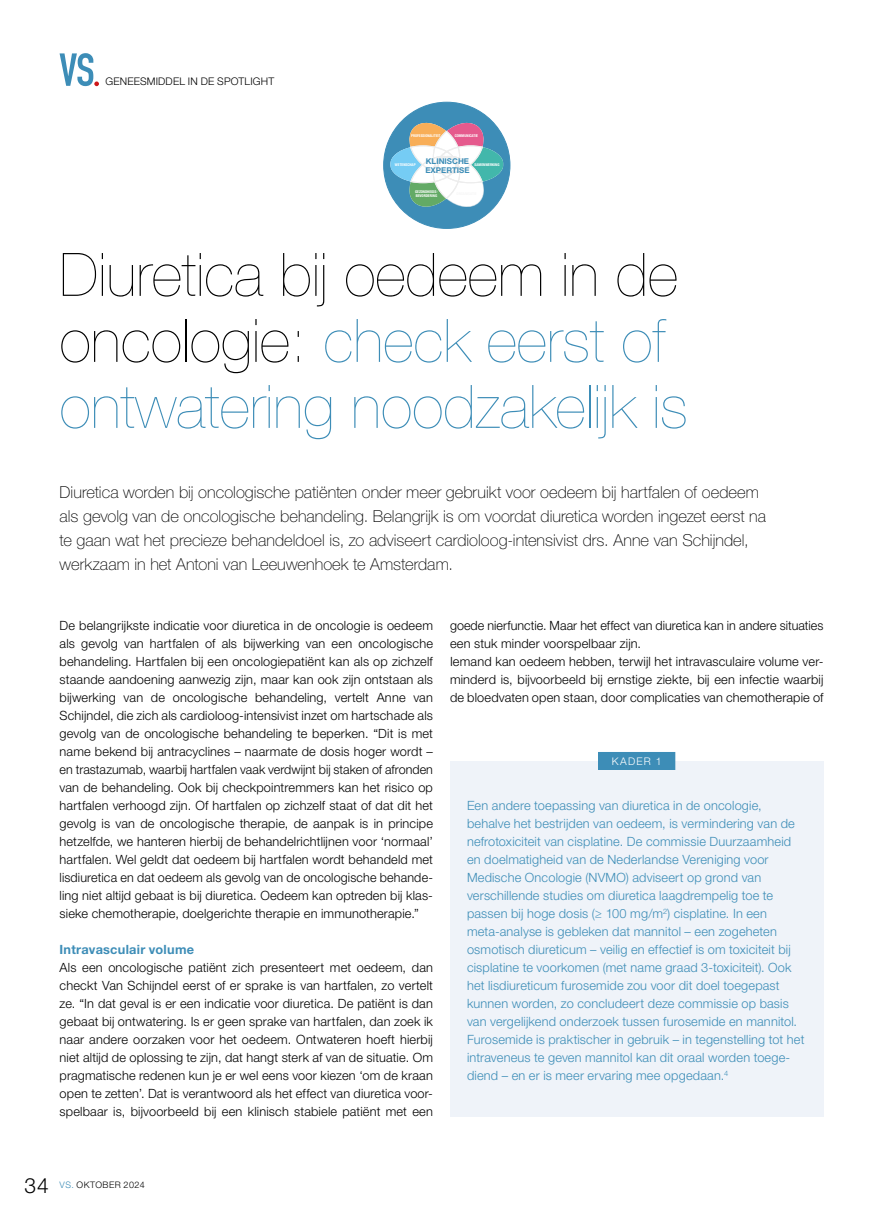
<style>
.page{position:relative;width:883px;height:1229px;background:#fff}
.page>*{position:absolute;margin:0;border:0;box-sizing:border-box;transform-origin:0 0}
.t1{font:200 60px/66px "Helvetica Neue LT Std";color:#3d8db7}
.t2{font:300 21px "Helvetica Neue LT Std";color:#000}
.t3{font:100 16.5px/24px "Helvetica Neue LT Std";color:#000}
.t4{font:300 12.75px/18px "Helvetica Neue LT Std";letter-spacing:.01em;color:#000;text-align:justify}
.t5{font:300 12.75px/18px "Helvetica Neue LT Std";letter-spacing:.015em;color:#3d8db7}
.t6{font:700 12.75px "Helvetica Neue LT Std";letter-spacing:.02em;color:#3d8db7}
.t7{font:300 10.5px "Helvetica Neue LT Std";letter-spacing:.015em;color:#000}
.t8{font:300 10.5px "Helvetica Neue LT Std";letter-spacing:.12em;color:#fff}
.t9{font:300 9px "Helvetica Neue LT Std";letter-spacing:.05em;color:#000}
.t10{font:700 7.95px/8.4px "Helvetica Neue LT Std";color:#3c8db7}
.t11{font:700 condensed 3.75px/4.7px "Helvetica Neue LT Std";color:#fff}
.s1{color:#000}
.s2{color:#3d8db7}
</style>
<div class="page">
<svg style="left:60px;top:53px;width:39px;height:33px"></svg>
<div style="left:383px;top:102px;width:127px;height:126px;background:#3d8db7;border-radius:50%"></div>
<svg style="left:390px;top:120px;width:113px;height:89px"></svg>
<div style="left:450px;top:761px;width:373px;height:355px;background:#eff3f9"></div>
<div style="left:598px;top:752px;width:76px;height:17px;background:#3d8db7"></div>
<div style="left:598px;top:752px;width:76px;height:18px;border:1px solid #3d8db7"></div>
<p class="t7" style="left:105px;top:75px;width:170px">GENEESMIDDEL IN DE SPOTLIGHT</p>
<p class="t11" style="left:411px;top:133px;width:31px">PROFESSIONALITEIT</p>
<p class="t11" style="left:454px;top:133px;width:25px">COMMUNICATIE</p>
<p class="t11" style="left:395px;top:163px;width:22px">WETENSCHAP</p>
<p class="t11" style="left:474px;top:163px;width:26px">SAMENWERKING</p>
<p class="t11" style="left:415px;top:189px;width:24px">GEZONDHEIDS-<br>BEVORDERING</p>
<p class="t10" style="left:425px;top:157px;width:46px">KLINISCHE<br>EXPERTISE</p>
<h1 class="t1" style="left:60px;top:241px;width:629px"><span class="s1">Diuretica bij oedeem in de oncologie:</span> check eerst of ontwatering noodzakelijk is</h1>
<p class="t3" style="left:60px;top:480px;width:707px">Diuretica worden bij oncologische patiënten onder meer gebruikt voor oedeem bij hartfalen of oedeem als gevolg van de oncologische behandeling. Belangrijk is om voordat diuretica worden ingezet eerst na te gaan wat het precieze behandeldoel is, zo adviseert cardioloog-intensivist drs. Anne van Schijndel, werkzaam in het Antoni van Leeuwenhoek te Amsterdam.</p>
<p class="t4" style="left:60px;top:616px;width:375px">De belangrijkste indicatie voor diuretica in de oncologie is oedeem als gevolg van hartfalen of als bijwerking van een oncologische behandeling. Hartfalen bij een oncologiepatiënt kan als op zichzelf staande aandoening aanwezig zijn, maar kan ook zijn ontstaan als bijwerking van de oncologische behandeling, vertelt Anne van Schijndel, die zich als cardioloog-intensivist inzet om hartschade als gevolg van de oncologische behandeling te beperken. “Dit is met name bekend bij antracyclines – naarmate de dosis hoger wordt – en trastazumab, waarbij hartfalen vaak verdwijnt bij staken of afronden van de behandeling. Ook bij checkpointremmers kan het risico op hartfalen verhoogd zijn. Of hartfalen op zichzelf staat of dat dit het gevolg is van de oncologische therapie, de aanpak is in principe hetzelfde, we hanteren hierbij de behandelrichtlijnen voor ‘normaal’ hartfalen. Wel geldt dat oedeem bij hartfalen wordt behandeld met lisdiuretica en dat oedeem als gevolg van de oncologische behande&shy;ling niet altijd gebaat is bij diuretica. Oedeem kan optreden bij klas&shy;sieke chemotherapie, doelgerichte therapie en immunotherapie.”</p>
<p class="t6" style="left:60px;top:942px;width:136px">Intravasculair volume</p>
<p class="t4" style="left:60px;top:958px;width:375px">Als een oncologische patiënt zich presenteert met oedeem, dan checkt Van Schijndel eerst of er sprake is van hartfalen, zo vertelt ze. “In dat geval is er een indicatie voor diuretica. De patiënt is dan gebaat bij ontwatering. Is er geen sprake van hartfalen, dan zoek ik naar andere oorzaken voor het oedeem. Ontwateren hoeft hierbij niet altijd de oplossing te zijn, dat hangt sterk af van de situatie. Om pragmatische redenen kun je er wel eens voor kiezen ‘om de kraan open te zetten’. Dat is verantwoord als het effect van diuretica voor&shy;spelbaar is, bijvoorbeeld bij een klinisch stabiele patiënt met een</p>
<p class="t4" style="left:450px;top:616px;width:375px;text-align:left">goede nierfunctie. Maar het effect van diuretica kan in andere situaties een stuk minder voorspelbaar zijn.<br>Iemand kan oedeem hebben, terwijl het intravasculaire volume ver&shy;minderd is, bijvoorbeeld bij ernstige ziekte, bij een infectie waarbij de bloedvaten open staan, door complicaties van chemotherapie of</p>
<p class="t8" style="left:611px;top:754px;width:52px">KADER 1</p>
<p class="t5" style="left:467px;top:796px;width:339px">Een andere toepassing van diuretica in de oncologie, behalve het bestrijden van oedeem, is vermindering van de nefrotoxiciteit van cisplatine. De commissie Duurzaamheid en doelmatigheid van de Nederlandse Vereniging voor Medische Oncologie (NVMO) adviseert op grond van verschillende studies om diuretica laagdrempelig toe te passen bij hoge dosis (≥ 100 mg/m<sup>2</sup>) cisplatine. In een meta-analyse is gebleken dat mannitol – een zogeheten osmotisch diureticum – veilig en effectief is om toxiciteit bij cisplatine te voorkomen (met name graad 3-toxiciteit). Ook het lisdiureticum furosemide zou voor dit doel toegepast kunnen worden, zo concludeert deze commissie op basis van vergelijkend onderzoek tussen furosemide en mannitol.<br>Furosemide is praktischer in gebruik – in tegenstelling tot het intraveneus te geven mannitol kan dit oraal worden toege&shy;diend – en er is meer ervaring mee opgedaan.<sup>4</sup></p>
<h2 class="t2" style="left:24px;top:1172px;width:26px">34</h2>
<p class="t9" style="left:60px;top:1179px;width:87px"><span class="s2">VS.</span> OKTOBER 2024</p>
</div>
